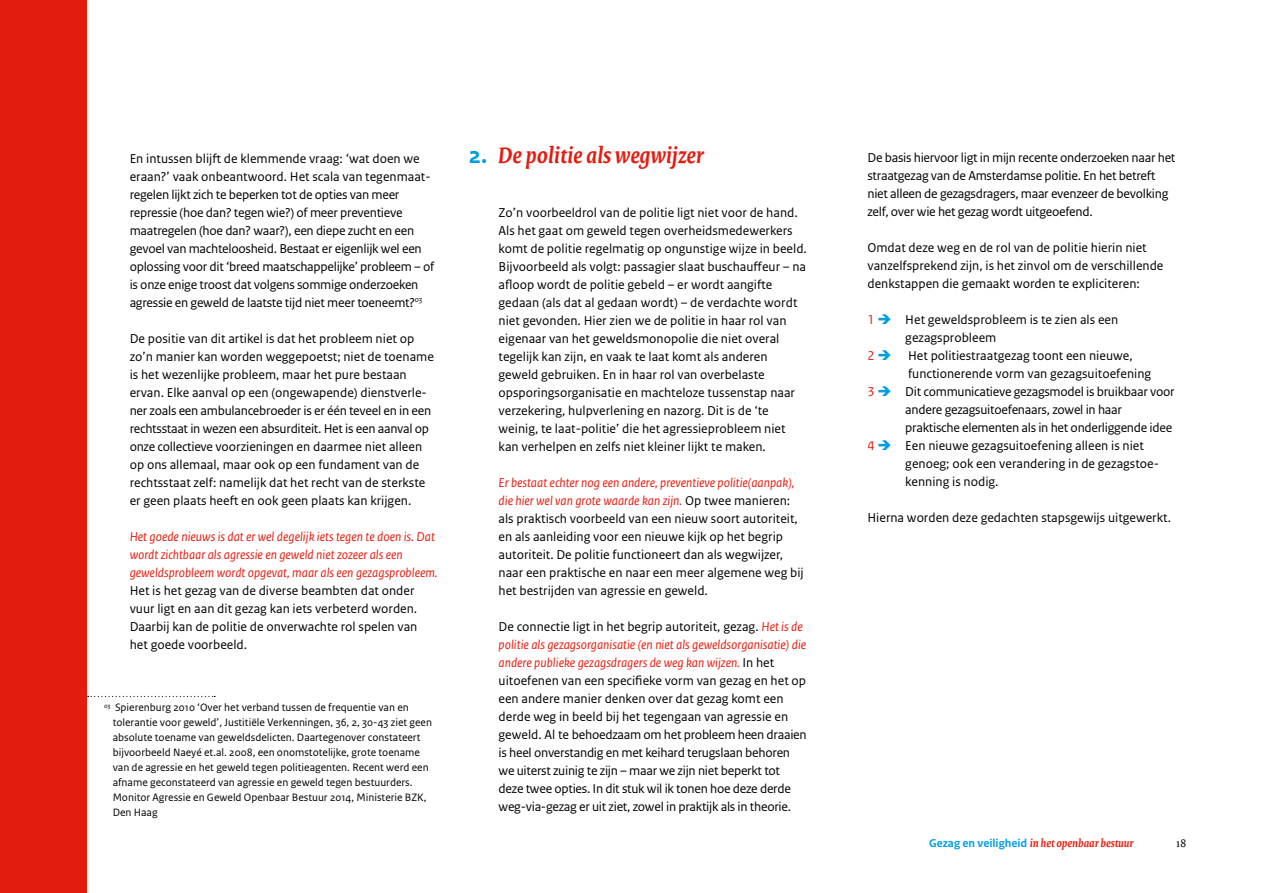
<style>
.page{position:relative;width:1263px;height:893px;background:#fff}
.page>*{position:absolute;margin:0;border:0;box-sizing:border-box;transform-origin:0 0}
.t1{font:italic 700 24px "Rijksoverheid Serif";color:#e41c0f}
.t2{font:13.5px/18px "Rijksoverheid Sans Text";color:#000}
.t3{font:13.5px/18px "Rijksoverheid Sans Text";letter-spacing:-.02em;color:#000}
.t4{font:italic 13.5px/18px "Rijksoverheid Sans Text";color:#e41c0f}
.t5{font:italic 700 12px "Rijksoverheid Serif";color:#e41c0f}
.t6{font:12px "Rijksoverheid Serif";color:#000}
.t7{font:11.25px/15px "Rijksoverheid Sans Text";color:#000}
.s1{font-family:"Rijksoverheid Sans Text";font-style:normal;color:#009ee3}
.s2{font-style:italic;color:#e41c0f}
.s3{color:#e41c0f}
.s4{color:#009ee3}
</style>
<div class="page">
<div style="left:0;top:0;width:87px;height:893px;background:#e41c0f"></div>
<svg style="left:88px;top:696px;width:127px;height:1px"></svg>
<p class="t3" style="left:130px;top:149px;width:306px">En intussen blijft de klemmende vraag: ‘wat doen we eraan?’ vaak onbeantwoord. Het scala van tegenmaat&shy;regelen lijkt zich te beperken tot de opties van meer repressie (hoe dan? tegen wie?) of meer preventieve maatregelen (hoe dan? waar?), een diepe zucht en een gevoel van machteloosheid. Bestaat er eigenlijk wel een oplossing voor dit ‘breed maatschappelijke’ probleem – of is onze enige troost dat volgens sommige onderzoeken agressie en geweld de laatste tijd niet meer toeneemt?<sup>03</sup></p>
<p class="t2" style="left:130px;top:329px;width:306px">De positie van dit artikel is dat het probleem niet op zo’n manier kan worden weggepoetst; niet de toename is het wezenlijke probleem, maar het pure bestaan ervan. Elke aanval op een (ongewapende) dienstverle&shy;ner zoals een ambulancebroeder is er één teveel en in een rechtsstaat in wezen een absurditeit. Het is een aanval op onze collectieve voorzieningen en daarmee niet alleen op ons allemaal, maar ook op een fundament van de rechtsstaat zelf: namelijk dat het recht van de sterkste er geen plaats heeft en ook geen plaats kan krijgen.</p>
<p class="t4" style="left:130px;top:527px;width:309px">Het goede nieuws is dat er wel degelijk iets tegen te doen is. Dat wordt zichtbaar als agressie en geweld niet zozeer als een geweldsprobleem wordt opgevat, maar als een gezagsprobleem.</p>
<p class="t2" style="left:130px;top:581px;width:289px">Het is het gezag van de diverse beambten dat onder vuur ligt en aan dit gezag kan iets verbeterd worden.<br>Daarbij kan de politie de onverwachte rol spelen van het goede voorbeeld.</p>
<p class="t7" style="left:113px;top:700px;width:321px;text-indent:-9px"><sup>03</sup> Spierenburg 2010 ‘Over het verband tussen de frequentie van en tolerantie voor geweld’, Justitiële Verkenningen, 36, 2, 30-43 ziet geen absolute toename van geweldsdelicten. Daartegenover constateert bijvoorbeeld Naeyé et.al. 2008, een onomstotelijke, grote toename van de agressie en het geweld tegen politieagenten. Recent werd een afname geconstateerd van agressie en geweld tegen bestuurders.<br>Monitor Agressie en Geweld Openbaar Bestuur 2014, Ministerie BZK, Den Haag</p>
<h1 class="t1" style="left:469px;top:140px;width:236px"><span class="s1">2.</span> De politie als wegwijzer</h1>
<p class="t2" style="left:499px;top:203px;width:310px">Zo’n voorbeeldrol van de politie ligt niet voor de hand.<br>Als het gaat om geweld tegen overheidsmedewerkers komt de politie regelmatig op ongunstige wijze in beeld.<br>Bijvoorbeeld als volgt: passagier slaat buschauffeur – na afloop wordt de politie gebeld – er wordt aangifte gedaan (als dat al gedaan wordt) – de verdachte wordt niet gevonden. Hier zien we de politie in haar rol van eigenaar van het geweldsmonopolie die niet overal tegelijk kan zijn, en vaak te laat komt als anderen geweld gebruiken. En in haar rol van overbelaste opsporingsorganisatie en machteloze tussenstap naar verzekering, hulpverlening en nazorg. Dit is de ‘te weinig, te laat-politie’ die het agressieprobleem niet kan verhelpen en zelfs niet kleiner lijkt te maken.</p>
<p class="t2" style="left:499px;top:473px;width:307px"><span class="s2">Er bestaat echter nog een andere, preventieve politie(aanpak), die hier wel van grote waarde kan zijn.</span> Op twee manieren: als praktisch voorbeeld van een nieuw soort autoriteit, en als aanleiding voor een nieuwe kijk op het begrip autoriteit. De politie functioneert dan als wegwijzer, naar een praktische en naar een meer algemene weg bij het bestrijden van agressie en geweld.</p>
<p class="t3" style="left:499px;top:617px;width:310px">De connectie ligt in het begrip autoriteit, gezag. <span class="s2">Het is de politie als gezagsorganisatie (en niet als geweldsorganisatie) die andere publieke gezagsdragers de weg kan wijzen.</span> In het uitoefenen van een specifieke vorm van gezag en het op een andere manier denken over dat gezag komt een derde weg in beeld bij het tegengaan van agressie en geweld. Al te behoedzaam om het probleem heen draaien is heel onverstandig en met keihard terugslaan behoren we uiterst zuinig te zijn – maar we zijn niet beperkt tot deze twee opties. In dit stuk wil ik tonen hoe deze derde weg-via-gezag er uit ziet, zowel in praktijk als in theorie.</p>
<p class="t3" style="left:867px;top:149px;width:309px">De basis hiervoor ligt in mijn recente onderzoeken naar het straatgezag van de Amsterdamse politie. En het betreft niet alleen de gezagsdragers, maar evenzeer de bevolking zelf, over wie het gezag wordt uitgeoefend.</p>
<p class="t2" style="left:867px;top:239px;width:297px">Omdat deze weg en de rol van de politie hierin niet vanzelfsprekend zijn, is het zinvol om de verschillende denkstappen die gemaakt worden te expliciteren:</p>
<p class="t2" style="left:867px;top:311px;width:252px"><span class="s3">1</span> <span class="s4">➔</span> Het geweldsprobleem is te zien als een</p>
<p class="t2" style="left:905px;top:329px;width:93px">gezagsprobleem</p>
<p class="t2" style="left:867px;top:347px;width:267px"><span class="s3">2</span> <span class="s4">➔</span> Het politiestraatgezag toont een nieuwe,</p>
<p class="t2" style="left:908px;top:365px;width:245px">functionerende vorm van gezagsuitoefening</p>
<p class="t3" style="left:867px;top:383px;width:309px"><span class="s3">3</span> <span class="s4">➔</span> Dit communicatieve gezagsmodel is bruikbaar voor</p>
<p class="t3" style="left:905px;top:401px;width:218px">andere gezagsuitoefenaars, zowel in haar</p>
<p class="t3" style="left:905px;top:419px;width:268px">praktische elementen als in het onderliggende idee</p>
<p class="t2" style="left:867px;top:437px;width:278px"><span class="s3">4</span> <span class="s4">➔</span> Een nieuwe gezagsuitoefening alleen is niet</p>
<p class="t2" style="left:905px;top:455px;width:255px">genoeg; ook een verandering in de gezagstoe-</p>
<p class="t2" style="left:905px;top:473px;width:95px">kenning is nodig.</p>
<p class="t2" style="left:867px;top:509px;width:305px">Hierna worden deze gedachten stapsgewijs uitgewerkt.</p>
<p class="t5" style="left:929px;top:835px;width:206px"><span class="s1">Gezag en veiligheid</span> in het openbaar bestuur</p>
<p class="t6" style="left:1176px;top:836px;width:11px">18</p>
</div>
